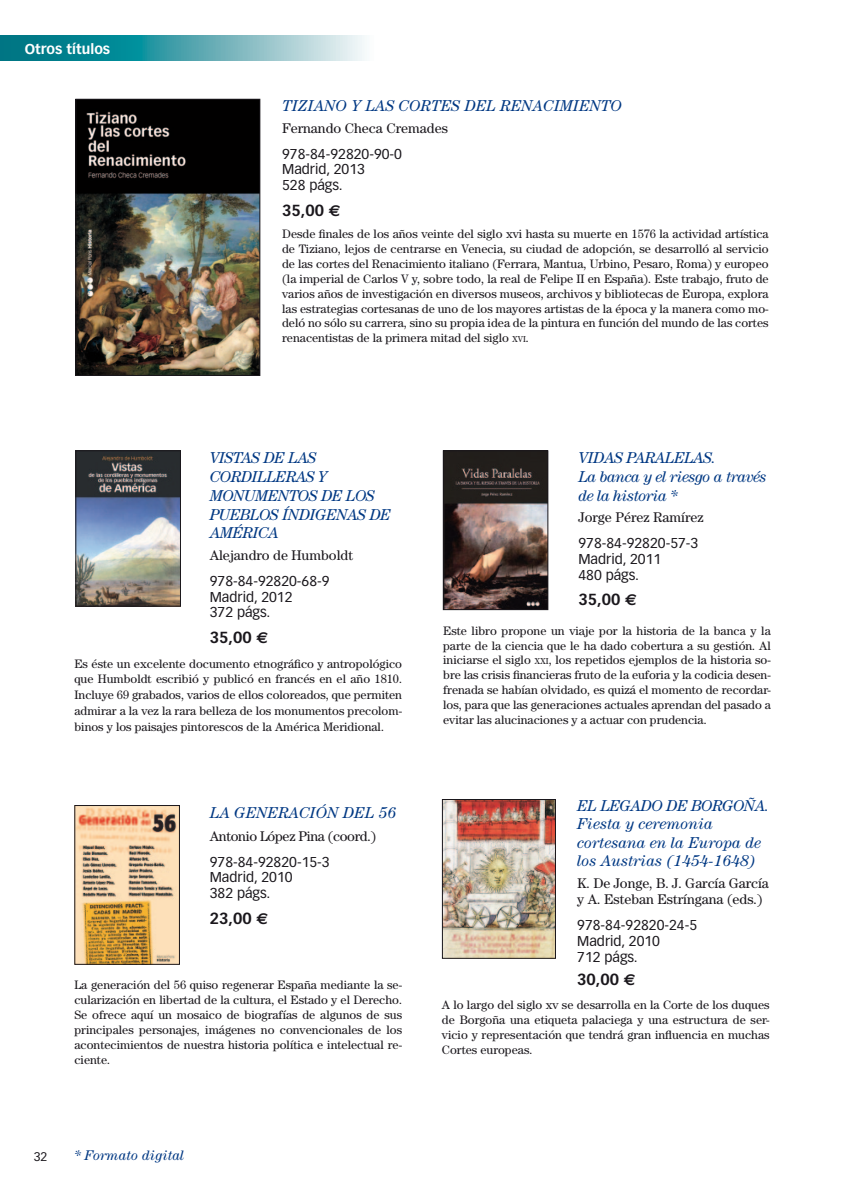
<style>
.page{position:relative;width:844px;height:1191px;background:#fff}
.page>*{position:absolute;margin:0;border:0;box-sizing:border-box;transform-origin:0 0}
.t1{font:italic 15.75px/18.4px "Century";color:#003883}
.t2{font:italic 15.75px/18.9px "Century";letter-spacing:-.03em;color:#003883}
.t3{font:700 15.75px "Vectora LH";color:#1a171c}
.t4{font:14px/15.8px "Vectora LH";color:#1a171c}
.t5{font:14px/16.8px "Century";color:#1a171c}
.t6{font:14px "Century";letter-spacing:-.02em;color:#1a171c}
.t7{font:italic 14px "Century";color:#003883}
.t8{font:700 14px "Vectora LH";color:#fff}
.t9{font:12.25px/14.9px "Century";color:#1a171c;text-align:justify}
.t10{font:12.25px "Vectora LH";color:#1a171c}
.s1{font-family:"Euro Sans"}
.s2{font-size:8.58px}
.s3{font-style:inherit}
</style>
<div class="page">
<svg style="left:0;top:36px;width:365px;height:25px;background:#54a8b1"></svg>
<img style="left:76px;top:807px;width:102px;height:155px">
<div style="left:74px;top:805px;width:106px;height:159px;border:1px solid #1a171c"></div>
<img style="left:444px;top:801px;width:109px;height:155px">
<div style="left:442px;top:799px;width:113px;height:159px;border:1px solid #1a171c"></div>
<img style="left:77px;top:452px;width:102px;height:152px">
<div style="left:75px;top:450px;width:106px;height:156px;border:1px solid #1a171c"></div>
<img style="left:444px;top:452px;width:102px;height:156px">
<div style="left:442px;top:450px;width:106px;height:160px;border:1px solid #1a171c"></div>
<img style="left:77px;top:101px;width:181px;height:273px">
<div style="left:75px;top:99px;width:185px;height:277px;border:1px solid #1a171c"></div>
<p class="t8" style="left:25px;top:40px;width:87px">Otros títulos</p>
<p class="t1" style="left:282px;top:96px;width:231px">TIZIANO Y LAS COR TES DEL REN</p>
<p class="t1" style="left:532px;top:96px;width:90px">ACIMIEN TO</p>
<p class="t5" style="left:282px;top:120px;width:167px">Fernando Checa Cremades</p>
<p class="t4" style="left:282px;top:146px;width:121px">978-84-92820-90-0<br>Madrid, 2013<br>528 págs.</p>
<p class="t3" style="left:282px;top:201px;width:60px">35,00 <span class="s1">E</span></p>
<p class="t9" style="left:282px;top:226px;width:488px">Desde finales de los años veinte del siglo xvi hasta su muerte en 1576 la actividad artística de Tiziano, lejos de centrarse en Venecia, su ciudad de adopción, se desarrolló al servicio de las cortes del Renacimiento italiano (Ferrara, Mantua, Urbino, Pesaro, Roma) y europeo (la imperial de Carlos V y, sobre todo, la real de Felipe II en España). Este trabajo, fruto de varios años de investigación en diversos museos, archivos y bibliotecas de Europa, explora las estrategias cortesanas de uno de los mayores artistas de la época y la manera como mo&shy;deló no sólo su carrera, sino su propia idea de la pintura en función del mundo de las cortes renacentistas de la primera mitad del siglo <span class="s2">XVI</span><span class="s3">.</span></p>
<p class="t2" style="left:210px;top:448px;width:119px">VISTAS DE LAS<br>CORDILLERAS Y<br>MONU</p>
<p class="t2" style="left:210px;top:485px;width:182px;text-indent:45px">MENTOS DE LOS<br>PUEBLOS ÍNDIGENAS DE<br>AMÉRICA</p>
<p class="t5" style="left:210px;top:547px;width:145px">Alejandro de Humboldt</p>
<p class="t4" style="left:210px;top:573px;width:121px">978-84-92820-68-9<br>Madrid, 2012<br>372 págs.</p>
<p class="t3" style="left:210px;top:628px;width:60px">35,00 <span class="s1">E</span></p>
<p class="t9" style="left:74px;top:655px;width:329px;line-height:15.8px">Es éste un excelente documento etnográfico y antropológico que Humboldt escribió y publicó en francés en el año 1810.<br>Incluye 69 grabados, varios de ellos coloreados, que permiten admirar a la vez la rara belleza de los monumentos precolom&shy;binos y los paisajes pintorescos de la América Meridional.</p>
<p class="t1" style="left:210px;top:802px;width:48px">LA GENER</p>
<p class="t1" style="left:288px;top:802px;width:109px">ACIÓN DEL 56</p>
<p class="t6" style="left:210px;top:828px;width:168px">Antonio López Pina (coord.)</p>
<p class="t4" style="left:210px;top:853px;width:121px">978-84-92820-15-3<br>Madrid, 2010<br>382 págs.</p>
<p class="t3" style="left:210px;top:908px;width:60px">23,00 <span class="s1">€</span></p>
<p class="t9" style="left:74px;top:977px;width:329px">La generación del 56 quiso regenerar España mediante la se&shy;cularización en libertad de la cultura, el Estado y el Derecho.<br>Se ofrece aquí un mosaico de biografías de algunos de sus principales personajes, imágenes no convencionales de los acontecimientos de nuestra historia política e intelectual re&shy;ciente.</p>
<p class="t10" style="left:34px;top:1149px;width:15px">32</p>
<p class="t7" style="left:74px;top:1147px;width:111px">* Formato digital</p>
<p class="t2" style="left:578px;top:448px;width:190px;text-indent:48px">paralelas.<br>La banca y el riesgo a través de la historia *</p>
<p class="t5" style="left:578px;top:509px;width:127px">Jorge Pérez Ramírez</p>
<p class="t4" style="left:578px;top:535px;width:121px">978-84-92820-57-3<br>Madrid, 2011<br>480 págs.</p>
<p class="t3" style="left:578px;top:590px;width:60px">35,00 <span class="s1">E</span></p>
<p class="t9" style="left:443px;top:623px;width:329px">Este libro propone un viaje por la historia de la banca y la parte de la ciencia que le ha dado cobertura a su gestión. Al iniciarse el siglo <span class="s2">XXI</span>, los repetidos ejemplos de la historia so&shy;bre las crisis financieras fruto de la euforia y la codicia desen&shy;frenada se habían olvidado, es quizá el momento de recordar&shy;los, para que las generaciones actuales aprendan del pasado a evitar las alucinaciones y a actuar con prudencia.</p>
<p class="t1" style="left:578px;top:448px;width:20px">Vidas</p>
<p class="t1" style="left:577px;top:796px;width:193px;text-indent:74px">o de Borgoña.<br>Fiesta y ceremonia cortesana en la Europa de los Austrias (1454-1648)</p>
<p class="t5" style="left:577px;top:874px;width:193px">K. De Jonge, B. J. García García y A. Esteban Estríngana (eds.)</p>
<p class="t4" style="left:577px;top:917px;width:121px">978-84-92820-24-5<br>Madrid, 2010<br>712 págs.</p>
<p class="t3" style="left:577px;top:969px;width:60px">30,00 <span class="s1">E</span></p>
<p class="t9" style="left:442px;top:997px;width:329px">A lo largo del siglo xv se desarrolla en la Corte de los duques de Borgoña una etiqueta palaciega y una estructura de ser&shy;vicio y representación que tendrá gran influencia en muchas Cortes europeas.</p>
<p class="t1" style="left:577px;top:796px;width:54px">El Legad</p>
</div>
